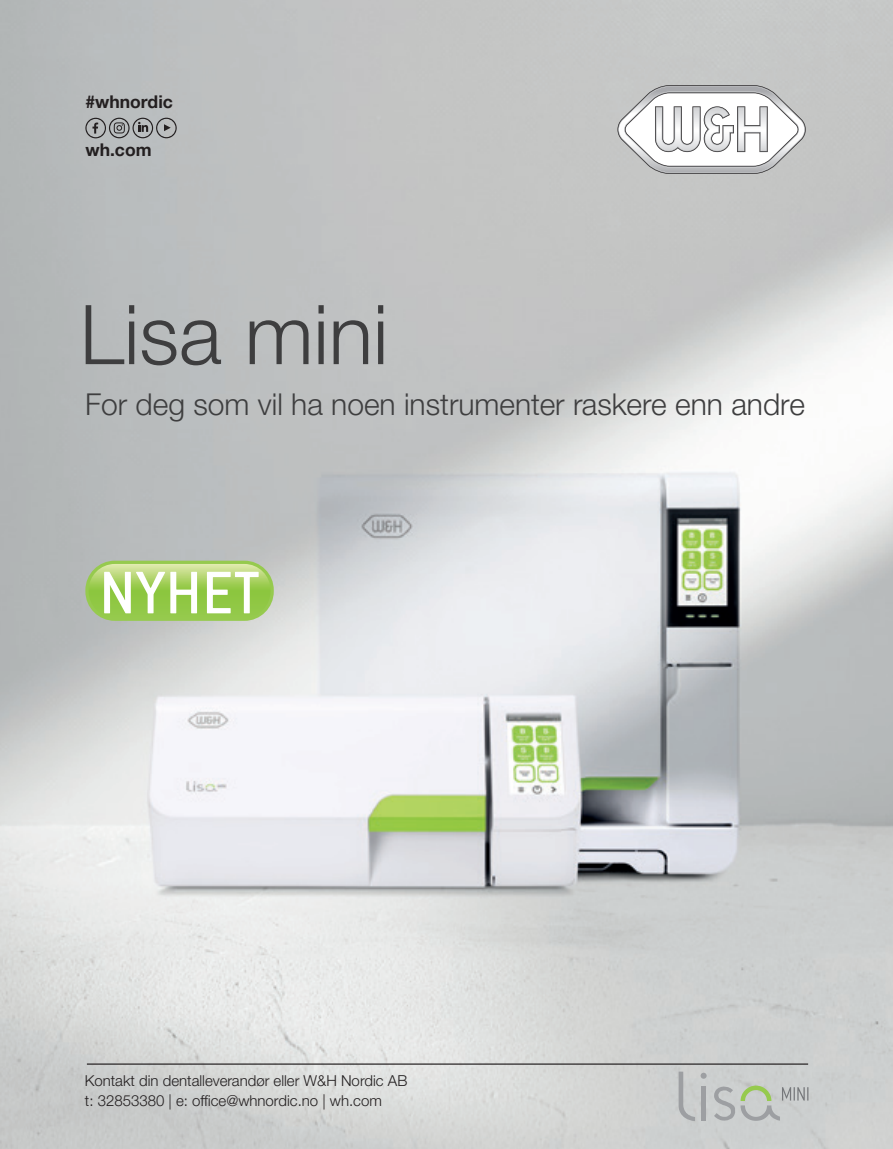
<style>
.page{position:relative;width:893px;height:1149px;background:#fff}
.page>*{position:absolute;margin:0;border:0;box-sizing:border-box;transform-origin:0 0}
.t1{font:82.5px "Helvetica Neue World 45 Lt";color:#3e3e3f}
.t2{font:500 65.85px "Conduit ITC Pro";color:#fff}
.t3{font:30px "Helvetica Neue World 45 Lt";color:#3e3e3f}
.t4{font:700 17.55px "Helvetica Neue World 75";color:#231f20}
.t5{font:15px/19.8px "Helvetica Neue World 45 Lt";color:#231f20}
</style>
<div class="page">
<img style="left:0;top:0;width:893px;height:1148px">
<svg style="left:617px;top:85px;width:189px;height:89px"></svg>
<hr style="left:87px;top:1063px;width:721px;height:1px;background:#231f20">
<svg style="left:85px;top:118px;width:92px;height:20px;background:#949697"></svg>
<div style="left:701px;top:1086px;width:5px;height:34px;background:#9d9fa2"></div>
<svg style="left:701px;top:1072px;width:6px;height:6px"></svg>
<svg style="left:678px;top:1071px;width:17px;height:49px"></svg>
<svg style="left:714px;top:1085px;width:94px;height:36px;background:#bec3bd"></svg>
<svg style="left:87px;top:562px;width:185px;height:57px;background:#a3ce5f"></svg>
<div style="left:85px;top:560px;width:189px;height:60px;border:3px solid #96ca4e;border-radius:28px"></div>
<p class="t4" style="left:85px;top:91px;width:89px">#whnordic</p>
<p class="t4" style="left:85px;top:140px;width:68px">wh.com</p>
<h1 class="t1" style="left:80px;top:287px;width:310px">Lisa mini</h1>
<h3 class="t3" style="left:85px;top:387px;width:721px">For deg som vil ha noen instrumenter raskere enn andre</h3>
<h2 class="t2" style="left:99px;top:555px;width:162px">NYHET</h2>
<p class="t5" style="left:85px;top:1070px;width:324px">Kontakt din dentalleverandør eller W&amp;H Nordic AB t: 32853380 | e: office@whnordic.no | wh.com</p>
</div>
